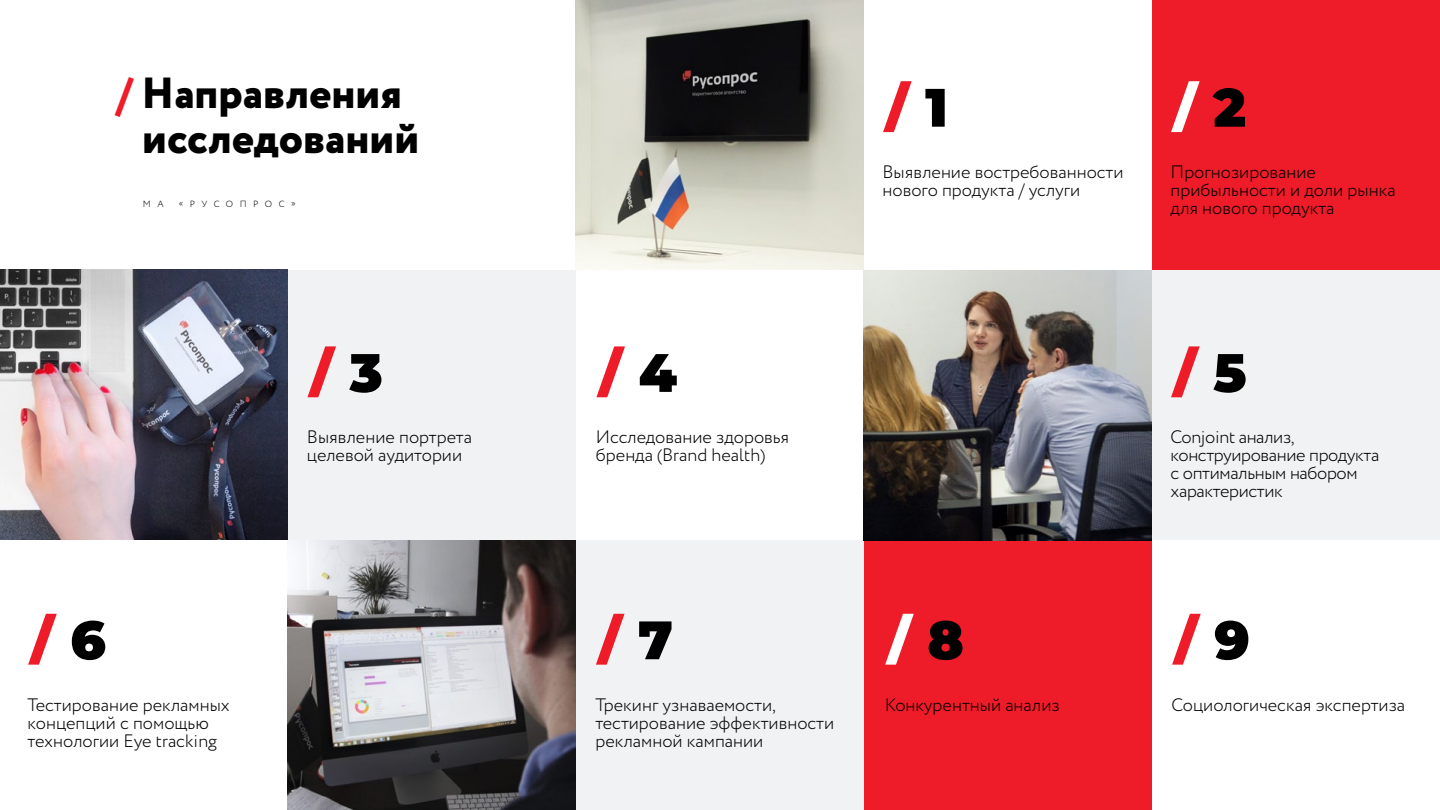
<style>
.page{position:relative;width:1440px;height:810px;background:#fff}
.page>*{position:absolute;margin:0;border:0;box-sizing:border-box;transform-origin:0 0}
.t1{font:900 54px "Montserrat";color:#ed1c28}
.t2{font:900 54px "Montserrat";color:#fff}
.t3{font:800 43.5px/45px "Circe";color:#000}
.t4{font:300 18px/18px "Circe";color:#000}
.t5{font:300 18px/18px "Circe";letter-spacing:-.02em;color:#000}
.t6{font:300 9px "Circe";color:#000}
.s1{color:#ed1c28}
.s2{color:#000}
</style>
<div class="page">
<img style="left:288px;top:540px;width:288px;height:270px">
<div style="left:576px;top:540px;width:288px;height:270px;background:#f0f2f3"></div>
<div style="left:864px;top:540px;width:288px;height:270px;background:#ed1c28"></div>
<img style="left:0;top:270px;width:288px;height:270px">
<div style="left:288px;top:270px;width:288px;height:270px;background:#f0f2f3"></div>
<img style="left:864px;top:270px;width:288px;height:270px">
<div style="left:1152px;top:270px;width:288px;height:270px;background:#f0f2f3"></div>
<img style="left:576px;top:0;width:288px;height:270px">
<div style="left:1152px;top:0;width:288px;height:270px;background:#ed1c28"></div>
<h2 class="t3" style="left:142px;top:73px;width:278px;text-indent:-26px"><span class="s1">/</span> Направления исследований</h2>
<p class="t6" style="left:143px;top:198px;width:22px">М А</p>
<p class="t6" style="left:179px;top:198px;width:118px">«Русопр ос»</p>
<h1 class="t1" style="left:310px;top:332px;width:75px">/ <span class="s2">3</span></h1>
<p class="t4" style="left:307px;top:429px;width:167px">Выявление портрета целевой аудитории</p>
<h1 class="t1" style="left:30px;top:600px;width:77px">/ <span class="s2">6</span></h1>
<p class="t4" style="left:28px;top:696px;width:204px">Тестирование рекламных концепций с помощью технологии Eye tracking</p>
<h1 class="t1" style="left:885px;top:67px;width:64px">/ <span class="s2">1</span></h1>
<p class="t4" style="left:883px;top:164px;width:243px">Выявление востребованности нового продукта / услуги</p>
<h1 class="t2" style="left:1173px;top:67px;width:74px">/ <span class="s2">2</span></h1>
<p class="t4" style="left:1171px;top:164px;width:227px">П рогнозирование прибыльности и доли рынка для нового продукта</p>
<h1 class="t1" style="left:599px;top:332px;width:80px">/ <span class="s2">4</span></h1>
<p class="t4" style="left:596px;top:429px;width:195px">Исследование здоровья бренда (Brand health)</p>
<h1 class="t1" style="left:598px;top:600px;width:76px">/ <span class="s2">7</span></h1>
<p class="t4" style="left:595px;top:696px;width:240px">Трекинг узнаваемости, тестирование эффективности рекламной кампании</p>
<h1 class="t2" style="left:887px;top:600px;width:78px">/ <span class="s2">8</span></h1>
<p class="t4" style="left:885px;top:696px;width:177px">Конкурентный анализ</p>
<h1 class="t1" style="left:1173px;top:332px;width:75px">/ <span class="s2">5</span></h1>
<p class="t5" style="left:1171px;top:429px;width:210px">Conjoint анализ, конструирование продукта с оптимальным набором характеристик</p>
<h1 class="t1" style="left:1174px;top:600px;width:77px">/ <span class="s2">9</span></h1>
<p class="t4" style="left:1172px;top:696px;width:235px">Социологическая экспертиза</p>
</div>
